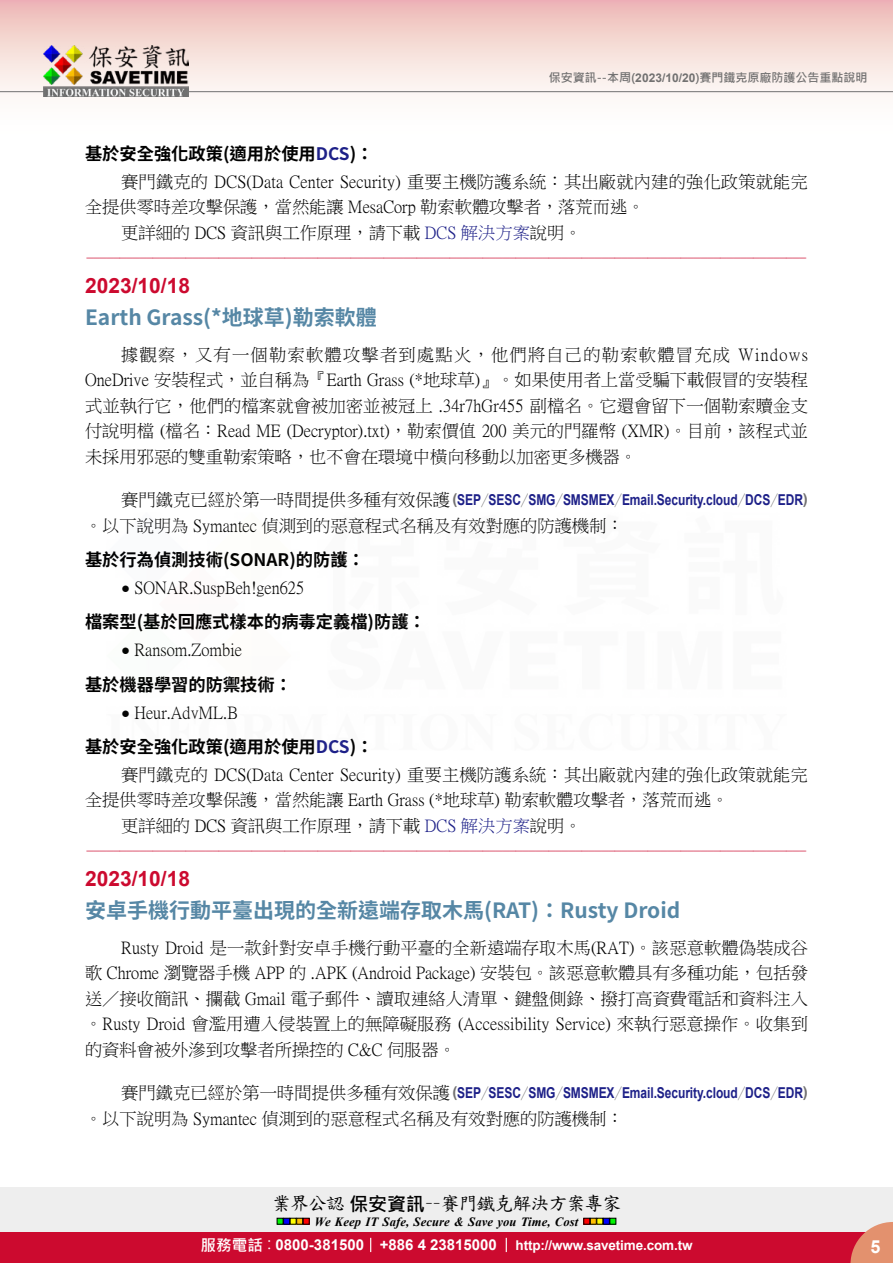
<style>
.page{position:relative;width:893px;height:1263px;background:#fff}
.page>*{position:absolute;margin:0;border:0;box-sizing:border-box;transform-origin:0 0}
.t1{font:700 21px "Source Han Sans TW";color:#5687a5}
.t2{font:700 21px "Arial";color:#cc0a2f}
.t3{font:18.9px "DF Kai Shu SB Estd BF";letter-spacing:-.05em;color:#000}
.t4{font:700 18px "Arial";color:#fff}
.t5{font:17.25px/25.5px "P Ming Li U";color:#000;text-align:justify}
.t6{font:700 17.25px "Source Han Sans TW";color:#000}
.t7{font:16.5px "DF Kai Shu SB Estd BF";color:#cc0a2f}
.t8{font:700 15px "Arial";letter-spacing:-.005em;color:#1d2088;scale:.8 1}
.t9{font:700 13.5px "Arial";letter-spacing:-.01em;color:#fff}
.t10{font:italic 700 12.6px "Times New Roman";letter-spacing:.005em;color:#000}
.t11{font:700 12px "Microsoft Jheng Hei";color:#727171}
.s1{font-family:"Arial"}
.s2{color:#1d2088}
.s3{font-family:"P Ming Li U";font-weight:400;font-size:17.25px;color:#000}
.s4{color:#727171}
.s5{font-family:"Source Han Sans TW";font-weight:800;color:#727171}
.s6{font-family:"Arial";font-size:15px}
.s7{font-family:"Microsoft Jheng Hei";font-weight:700}
.s8{font-family:"Microsoft Jheng Hei";font-size:15.6px}
.s9{font-family:"Microsoft Jheng Hei";font-weight:400;font-size:15.6px}
.s10{font-size:15px}
</style>
<div class="page">
<div style="left:0;top:1187px;width:893px;height:49px;background:#eee"></div>
<svg style="left:277px;top:1218px;width:32px;height:6px"></svg>
<svg style="left:584px;top:1218px;width:32px;height:6px"></svg>
<div style="left:0;top:1232px;width:893px;height:31px;background:#cc0a2f"></div>
<svg style="left:850px;top:1222px;width:43px;height:41px"></svg>
<svg style="left:370px;top:1238px;width:1px;height:14px"></svg>
<svg style="left:506px;top:1238px;width:1px;height:14px"></svg>
<div style="left:0;top:0;width:893px;height:141px;background:linear-gradient(to bottom,#efc0bb,#fff)"></div>
<hr style="left:0;top:91px;width:893px;height:1px;background:#727171">
<img style="left:44px;top:46px;width:145px;height:51px">
<p class="t11" style="left:549px;top:70px;width:320px">保安資訊--本周(<span class="s1">2023/10/20</span>)賽門鐵克原廠防護公告重點說明</p>
<p class="t6" style="left:85px;top:144px;width:290px">基於安全強化政策(適用於使用<span class="s2">DCS</span>)：</p>
<p class="t5" style="left:121px;top:169px;width:688px">賽門鐵克的 DCS(Data Center Security) 重要主機防護系統：其出廠就內建的強化政策就能完</p>
<p class="t5" style="left:85px;top:194px;width:561px">全提供零時差攻擊保護，當然能讓 MesaCorp 勒索軟體攻擊者，落荒而逃。</p>
<p class="t5" style="left:121px;top:220px;width:462px">更詳細的 DCS 資訊與工作原理，請下載 <span class="s2">DCS 解決方案</span>說明。</p>
<p class="t7" style="left:86px;top:250px;width:723px">-------------------------------------------------------------------------------------------------------------</p>
<p class="t2" style="left:85px;top:271px;width:107px">2023/10/18</p>
<p class="t1" style="left:85px;top:305px;width:293px">Earth Grass(*地球草)勒索軟體</p>
<p class="t5" style="left:85px;top:342px;width:724px;text-indent:36px">據觀察，又有一個勒索軟體攻擊者到處點火，他們將自己的勒索軟體冒充成 Windows OneDrive 安裝程式，並自稱為『Earth Grass (*地球草)』。如果使用者上當受騙下載假冒的安裝程式並執行它，他們的檔案就會被加密並被冠上 .34r7hGr455 副檔名。它還會留下一個勒索贖金支付說明檔 (檔名：Read ME (Decryptor).txt)，勒索價值 200 美元的門羅幣 (XMR)。目前，該程式並未採用邪惡的雙重勒索策略，也不會在環境中橫向移動以加密更多機器。</p>
<p class="t8" style="left:121px;top:489px;width:860px"><span class="s3">賽門鐵克已經於第一時間提供多種有效保護</span><span class="s4">(</span>SEP<span class="s5">／</span>SESC<span class="s5">／</span>SMG<span class="s5">／</span>SMSMEX<span class="s5">／</span>Email.Security.cloud<span class="s5">／</span>DCS<span class="s5">／</span>EDR<span class="s4">)</span></p>
<p class="t5" style="left:85px;top:513px;width:540px">。以下說明為 Symantec 偵測到的惡意程式名稱及有效對應的防護機制：</p>
<p class="t6" style="left:85px;top:550px;width:281px">基於行為偵測技術(SONAR)的防護：</p>
<p class="t5" style="left:121px;top:575px;width:184px"><span class="s6">●</span> SONAR.SuspBeh!gen625</p>
<p class="t6" style="left:85px;top:612px;width:342px">檔案型(基於回應式樣本的病毒定義檔)防護：</p>
<p class="t5" style="left:121px;top:637px;width:122px"><span class="s6">●</span> Ransom.Zombie</p>
<p class="t6" style="left:85px;top:674px;width:209px">基於機器學習的防禦技術：</p>
<p class="t5" style="left:121px;top:699px;width:118px"><span class="s6">●</span> Heur.AdvML.B</p>
<p class="t6" style="left:85px;top:737px;width:290px">基於安全強化政策(適用於使用<span class="s2">DCS</span>)：</p>
<p class="t5" style="left:121px;top:762px;width:688px">賽門鐵克的 DCS(Data Center Security) 重要主機防護系統：其出廠就內建的強化政策就能完</p>
<p class="t5" style="left:85px;top:787px;width:645px">全提供零時差攻擊保護，當然能讓 Earth Grass (*地球草) 勒索軟體攻擊者，落荒而逃。</p>
<p class="t5" style="left:121px;top:813px;width:462px">更詳細的 DCS 資訊與工作原理，請下載 <span class="s2">DCS 解決方案</span>說明。</p>
<p class="t7" style="left:86px;top:843px;width:723px">-------------------------------------------------------------------------------------------------------------</p>
<p class="t2" style="left:85px;top:864px;width:107px">2023/10/18</p>
<p class="t1" style="left:85px;top:898px;width:597px">安卓手機行動平臺出現的全新遠端存取木馬(RAT)：Rusty Droid</p>
<p class="t5" style="left:85px;top:935px;width:724px;text-indent:36px">Rusty Droid 是一款針對安卓手機行動平臺的全新遠端存取木馬(RAT)。該惡意軟體偽裝成谷歌 Chrome 瀏覽器手機 APP 的 .APK (Android Package) 安裝包。該惡意軟體具有多種功能，包括發送／接收簡訊、攔截 Gmail 電子郵件、讀取連絡人清單、鍵盤側錄、撥打高資費電話和資料注入。Rusty Droid 會濫用遭入侵裝置上的無障礙服務 (Accessibility Service) 來執行惡意操作。收集到的資料會被外滲到攻擊者所操控的 C&amp;C 伺服器。</p>
<p class="t8" style="left:121px;top:1083px;width:860px"><span class="s3">賽門鐵克已經於第一時間提供多種有效保護</span><span class="s4">(</span>SEP<span class="s5">／</span>SESC<span class="s5">／</span>SMG<span class="s5">／</span>SMSMEX<span class="s5">／</span>Email.Security.cloud<span class="s5">／</span>DCS<span class="s5">／</span>EDR<span class="s4">)</span></p>
<p class="t5" style="left:85px;top:1106px;width:540px">。以下說明為 Symantec 偵測到的惡意程式名稱及有效對應的防護機制：</p>
<p class="t3" style="left:272px;top:1194px;width:351px">業界公認<span class="s7">保安資訊</span>－－賽門鐵克解決方案專家</p>
<p class="t10" style="left:315px;top:1212px;width:265px">We Keep IT Safe, Secure &amp; Save you Time, Cost</p>
<p class="t9" style="left:200px;top:1235px;width:494px"><span class="s8">服務電話</span><span class="s9">：</span><span class="s10">0800-381500 +886 4 23815000</span> http://www.savetime.com.tw</p>
<p class="t4" style="left:870px;top:1234px;width:12px">5</p>
</div>
